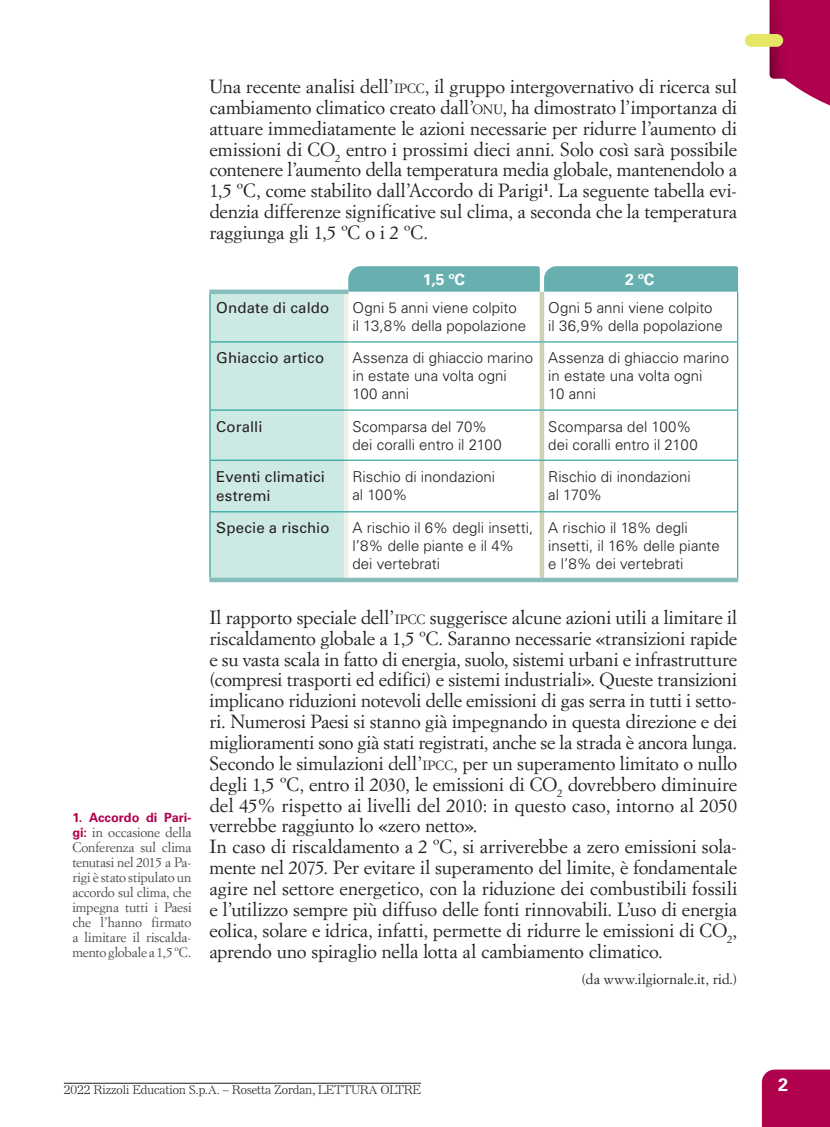
<style>
.page{position:relative;width:830px;height:1127px;background:#fff}
.page>*{position:absolute;margin:0;border:0;box-sizing:border-box;transform-origin:0 0}
.t1{font:18.75px/20.9px "Simoncini Garamond Std";letter-spacing:-.005em;color:#231f20;text-align:justify}
.t2{font:700 18px "Univers LT Std";color:#fff}
.t3{font:700 15.75px "Univers LT Std";color:#fff}
.t4{font:300 15px/18px "Univers LT Std";color:#231f20}
.t5{font:15px/19.5px "Univers LT Std";letter-spacing:.005em;color:#231f20}
.t6{font:14.25px "Simoncini Garamond Std";letter-spacing:.015em;color:#231f20}
.t7{font:13.5px/15px "Simoncini Garamond Std";letter-spacing:-.01em;color:#4b4c4d;text-align:justify}
.t8{font:700 12.75px "Univers LT Std";color:#b0014d}
.t9{font:300 12px "Else NPL Std";color:#231f20}
.s1{font-family:"Univers LT Std";font-weight:700;font-size:12.75px;color:#b0014d}
.s2{font-size:13.2px}
</style>
<div class="page">
<svg style="left:769px;top:0;width:60px;height:105px;background:#b92967"></svg>
<div style="left:744px;top:34px;width:38px;height:13px;background:#e5e665;border-radius:6px"></div>
<div style="left:761px;top:1069px;width:68px;height:58px;background:#b0014d"></div>
<div style="left:210px;top:294px;width:134px;height:284px;background:#cde9e3"></div>
<svg style="left:348px;top:292px;width:191px;height:286px"></svg>
<svg style="left:544px;top:292px;width:192px;height:286px"></svg>
<hr style="left:209px;top:294px;width:1px;height:47px;background:#0e9897">
<hr style="left:209px;top:342px;width:1px;height:67px;background:#0e9897">
<hr style="left:209px;top:411px;width:1px;height:49px;background:#0e9897">
<hr style="left:209px;top:461px;width:1px;height:50px;background:#0e9897">
<hr style="left:209px;top:512px;width:1px;height:66px;background:#0e9897">
<hr style="left:344px;top:294px;width:4px;height:47px;background:#eff0e6">
<hr style="left:344px;top:342px;width:4px;height:67px;background:#eff0e6">
<hr style="left:344px;top:411px;width:4px;height:49px;background:#eff0e6">
<hr style="left:344px;top:461px;width:4px;height:50px;background:#eff0e6">
<hr style="left:344px;top:512px;width:4px;height:66px;background:#eff0e6">
<div style="left:539px;top:292px;width:5px;height:49px;background:#cdd2b7"></div>
<div style="left:539px;top:342px;width:5px;height:67px;background:#cdd2b7"></div>
<div style="left:539px;top:411px;width:5px;height:49px;background:#cdd2b7"></div>
<div style="left:539px;top:461px;width:5px;height:50px;background:#cdd2b7"></div>
<div style="left:539px;top:512px;width:5px;height:66px;background:#cdd2b7"></div>
<hr style="left:736px;top:292px;width:1px;height:49px;background:#0e9897">
<hr style="left:736px;top:342px;width:1px;height:67px;background:#0e9897">
<hr style="left:736px;top:411px;width:1px;height:49px;background:#0e9897">
<hr style="left:736px;top:461px;width:1px;height:50px;background:#0e9897">
<hr style="left:736px;top:512px;width:1px;height:66px;background:#0e9897">
<hr style="left:209px;top:578px;width:137px;height:4px;background:#88bdbe">
<hr style="left:346px;top:578px;width:195px;height:4px;background:#88bdbe">
<hr style="left:541px;top:578px;width:196px;height:4px;background:#88bdbe">
<hr style="left:209px;top:341px;width:137px;height:1px;background:#0e9897">
<hr style="left:346px;top:341px;width:195px;height:1px;background:#0e9897">
<hr style="left:541px;top:341px;width:196px;height:1px;background:#0e9897">
<hr style="left:209px;top:409px;width:137px;height:2px;background:#0e9897">
<hr style="left:346px;top:409px;width:195px;height:2px;background:#0e9897">
<hr style="left:541px;top:409px;width:196px;height:2px;background:#0e9897">
<hr style="left:209px;top:460px;width:137px;height:1px;background:#0e9897">
<hr style="left:346px;top:460px;width:195px;height:1px;background:#0e9897">
<hr style="left:541px;top:460px;width:196px;height:1px;background:#0e9897">
<hr style="left:209px;top:511px;width:137px;height:1px;background:#0e9897">
<hr style="left:346px;top:511px;width:195px;height:1px;background:#0e9897">
<hr style="left:541px;top:511px;width:196px;height:1px;background:#0e9897">
<hr style="left:209px;top:290px;width:139px;height:4px;background:#88bdbe">
<svg style="left:348px;top:266px;width:389px;height:26px;background:#6db2b2"></svg>
<hr style="left:64px;top:1083px;width:356px;height:1px;background:#231f20">
<p class="t8" style="left:72px;top:810px;width:121px">1. Accordo di Pari-</p>
<p class="t7" style="left:72px;top:824px;width:121px"><span class="s1">gi:</span> in occasione della Conferenza sul clima tenutasi nel 2015 a Pa&shy;rigi è stato stipulato un accordo sul clima, che impegna tutti i Paesi che l’hanno firmato a limitare il riscalda&shy;mento globale a 1,5 ºC.</p>
<p class="t1" style="left:209px;top:76px;width:529px">Una recente analisi dell’<span class="s2">IPCC</span>, il gruppo intergovernativo di ricerca sul cambiamento climatico creato dall’<span class="s2">ONU</span>, ha dimostrato l’importanza di attuare immediatamente le azioni necessarie per ridurre l’aumento di emissioni di CO<sub>2</sub> entro i prossimi dieci anni. Solo così sarà possibile contenere l’aumento della temperatura media globale, mantenendolo a 1,5 ºC, come stabilito dall’Accordo di Parigi<sup>1</sup>. La seguente tabella evi&shy;denzia differenze significative sul clima, a seconda che la temperatura raggiunga gli 1,5 ºC o i 2 ºC.</p>
<p class="t3" style="left:422px;top:270px;width:44px">1,5 ºC</p>
<p class="t3" style="left:625px;top:270px;width:31px">2 ºC</p>
<p class="t5" style="left:216px;top:298px;width:114px">Ondate di caldo</p>
<p class="t4" style="left:352px;top:299px;width:175px">Ogni 5 anni viene colpito il 13,8% della popolazione</p>
<p class="t4" style="left:548px;top:299px;width:176px">Ogni 5 anni viene colpito il 36,9% della popolazione</p>
<p class="t5" style="left:216px;top:348px;width:109px">Ghiaccio artico</p>
<p class="t4" style="left:352px;top:349px;width:182px">Assenza di ghiaccio marino in estate una volta ogni<br>100 anni</p>
<p class="t4" style="left:548px;top:349px;width:182px">Assenza di ghiaccio marino in estate una volta ogni<br>10 anni</p>
<p class="t5" style="left:216px;top:416px;width:48px">Coralli</p>
<p class="t4" style="left:352px;top:417px;width:151px">Scomparsa del 70% dei coralli entro il 2100</p>
<p class="t4" style="left:548px;top:417px;width:151px">Scomparsa del 100% dei coralli entro il 2100</p>
<p class="t5" style="left:216px;top:467px;width:110px">Eventi climatici estremi</p>
<p class="t4" style="left:352px;top:467px;width:144px">Rischio di inondazioni al 100%</p>
<p class="t4" style="left:548px;top:467px;width:144px">Rischio di inondazioni al 170%</p>
<p class="t5" style="left:216px;top:518px;width:115px">Specie a rischio</p>
<p class="t4" style="left:352px;top:519px;width:182px">A rischio il 6% degli insetti, l’8% delle piante e il 4% dei vertebrati</p>
<p class="t4" style="left:548px;top:519px;width:173px">A rischio il 18% degli insetti, il 16% delle piante e l’8% dei vertebrati</p>
<p class="t1" style="left:209px;top:606px;width:529px;text-align:left">Il rapporto speciale dell’<span class="s2">IPCC</span> suggerisce alcune azioni utili a limitare il riscaldamento globale a 1,5 ºC. Saranno necessarie «transizioni rapide e su vasta scala in fatto di energia, suolo, sistemi urbani e infrastrutture (compresi trasporti ed edifici) e sistemi industriali». Queste transizioni implicano riduzioni notevoli delle emissioni di gas serra in tutti i setto&shy;ri. Numerosi Paesi si stanno già impegnando in questa direzione e dei miglioramenti sono già stati registrati, anche se la strada è ancora lunga.<br>Secondo le simulazioni dell’<span class="s2">IPCC</span>, per un superamento limitato o nullo degli 1,5 ºC, entro il 2030, le emissioni di CO<sub>2</sub> dovrebbero diminuire del 45% rispetto ai livelli del 2010: in questo caso, intorno al 2050 verrebbe raggiunto lo «zero netto».<br>In caso di riscaldamento a 2 ºC, si arriverebbe a zero emissioni sola&shy;mente nel 2075. Per evitare il superamento del limite, è fondamentale agire nel settore energetico, con la riduzione dei combustibili fossili e l’utilizzo sempre più diffuso delle fonti rinnovabili. L’uso di energia eolica, solare e idrica, infatti, permette di ridurre le emissioni di CO<sub>2</sub>, aprendo uno spiraglio nella lotta al cambiamento climatico.</p>
<p class="t6" style="left:581px;top:970px;width:157px">(da www.ilgiornale.it, rid.)</p>
<p class="t9" style="left:64px;top:1083px;width:358px">2022 Rizzoli Education S.p.A. – Rosetta Zordan, LETTURA OLTRE</p>
<p class="t2" style="left:777px;top:1074px;width:12px">2</p>
</div>
